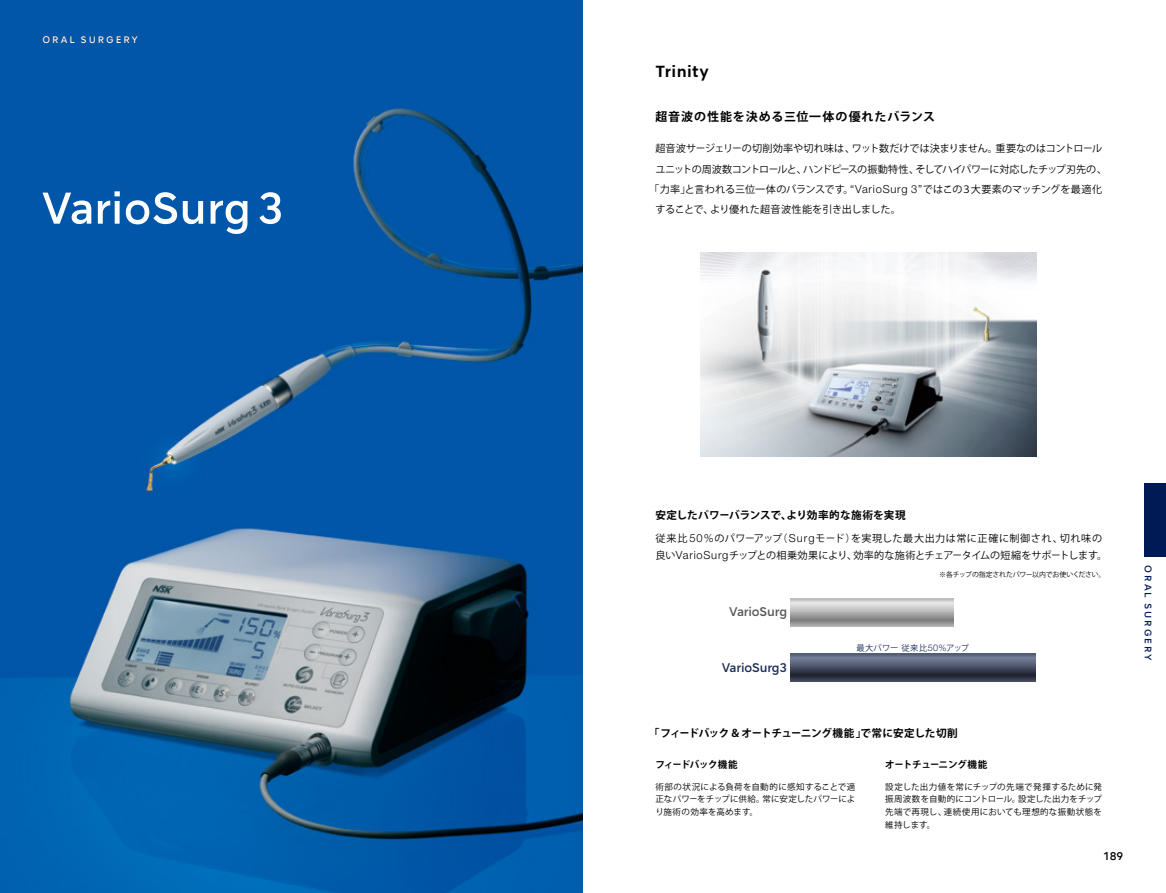
<style>
.page{position:relative;width:1166px;height:893px;background:#fff}
.page>*{position:absolute;margin:0;border:0;box-sizing:border-box;transform-origin:0 0}
.t1{font:700 15.3px "NSKTSRE";letter-spacing:.025em;color:#000}
.t2{font:700 12px "Koz Go Std";letter-spacing:.07em;color:#000}
.t3{font:500 11.85px "NSKTSRE";letter-spacing:-.02em;color:#1b2c56}
.t4{font:500 11.85px "NSKTSRE";letter-spacing:-.02em;color:#595757}
.t5{font:700 10.65px "Koz Go Std";letter-spacing:-.005em;color:#000}
.t6{font:500 10.65px "NSKTSRE";color:#000}
.t7{font:10.05px "Koz Go Std";letter-spacing:-.015em;color:#000}
.t8{font:10.05px/17px "Koz Go Std";letter-spacing:.015em;color:#000}
.t9{font:10.05px "Koz Go Std";letter-spacing:-.05em;color:#000}
.t10{font:700 9.6px "Koz Go Std";letter-spacing:-.015em;color:#000}
.t11{font:700 9.6px "Koz Go Std";letter-spacing:-.045em;color:#000}
.t12{font:500 9px "NSKTSRE";letter-spacing:.21em;color:#001a55}
.t13{font:500 9px "NSKTSRE";letter-spacing:.21em;color:#fff}
.t14{font:8.55px/12.8px "Koz Go Std";letter-spacing:.015em;color:#000;text-align:justify}
.t15{font:8.25px "Koz Go Std";letter-spacing:.025em;color:#1b2c56}
.t16{font:6.9px "Koz Go Std";letter-spacing:-.025em;color:#000}
.s1{font-family:"Helvetica Neue";font-weight:300;font-size:11.1px}
.s2{font-family:"Helvetica Neue";font-weight:300;font-size:9.15px}
</style>
<div class="page">
<img style="left:0;top:0;width:583px;height:893px">
<svg style="left:790px;top:599px;width:163px;height:27px;background:#b2b2b1"></svg>
<svg style="left:790px;top:654px;width:245px;height:27px;background:#485063"></svg>
<img style="left:700px;top:253px;width:335px;height:204px">
<svg style="left:43px;top:193px;width:48px;height:31px"></svg>
<svg style="left:98px;top:191px;width:22px;height:33px"></svg>
<svg style="left:126px;top:192px;width:51px;height:32px"></svg>
<svg style="left:183px;top:201px;width:20px;height:23px"></svg>
<svg style="left:210px;top:201px;width:37px;height:33px"></svg>
<svg style="left:259px;top:192px;width:22px;height:32px"></svg>
<div style="left:1144px;top:484px;width:21px;height:73px;background:#001a55"></div>
<p class="t13" style="left:43px;top:33px;width:97px">ORAL SURGERY</p>
<h1 class="t1" style="left:655px;top:61px;width:55px">Trinity</h1>
<h2 class="t2" style="left:655px;top:109px;width:281px">超音波の性能を決める三位一体の優れたバランス</h2>
<p class="t7" style="left:655px;top:143px;width:448px">超音波サージェリーの切削効率や切れ味は、ワット数だけでは決まりません。重要なのはコントロール</p>
<p class="t9" style="left:655px;top:163px;width:453px">ユニットの周波数コントロールと、ハンドピースの振動特性、そしてハイパワーに対応したチップ刃先の、</p>
<p class="t7" style="left:649px;top:183px;width:454px">「力率」と言われる三位一体のバランスです。<span class="s1">“VarioSurg 3”</span>ではこの３大要素のマッチングを最適化</p>
<p class="t7" style="left:655px;top:203px;width:247px">することで、より優れた超音波性能を引き出しました。</p>
<p class="t5" style="left:655px;top:509px;width:252px">安定したパワーバランスで、より効率的な施術を実現</p>
<p class="t8" style="left:655px;top:531px;width:453px">従来比 <span class="s1">50%</span>のパワーアップ（<span class="s1">Surg</span>モード）を実現した最大出力は常に正確に制御され、切れ味の良い<span class="s1">VarioSurg</span>チップとの相乗効果により、効率的な施術とチェアータイムの短縮をサポートします。</p>
<h3 class="t4" style="left:728px;top:603px;width:60px">VarioSurg</h3>
<h3 class="t3" style="left:721px;top:659px;width:67px">VarioSurg3</h3>
<p class="t16" style="left:938px;top:570px;width:168px">※各チップの指定されたパワー以内でお使いください。</p>
<p class="t15" style="left:856px;top:643px;width:114px">最大パワー従来比<span class="s2">50%</span>アップ</p>
<p class="t5" style="left:648px;top:727px;width:310px">「フィードバック＆オートチューニング機能」で常に安定した切削</p>
<p class="t11" style="left:655px;top:759px;width:84px">フィードバック機能</p>
<p class="t14" style="left:655px;top:780px;width:201px">術部の状況による負荷を自動的に感知することで適正なパワーをチップに供給。常に安定したパワーにより施術の効率を高めます。</p>
<p class="t10" style="left:884px;top:759px;width:104px">オートチューニング機能</p>
<p class="t14" style="left:884px;top:780px;width:218px">設定した出力値を常にチップの先端で発揮するために発振周波数を自動的にコントロール。設定した出力をチップ先端で再現し、連続使用においても理想的な振動状態を維持します。</p>
<p class="t6" style="left:1102px;top:849px;width:22px">189</p>
<p class="t12" style="left:1153px;top:565px;width:97px;rotate:90deg">ORAL SURGERY</p>
</div>
